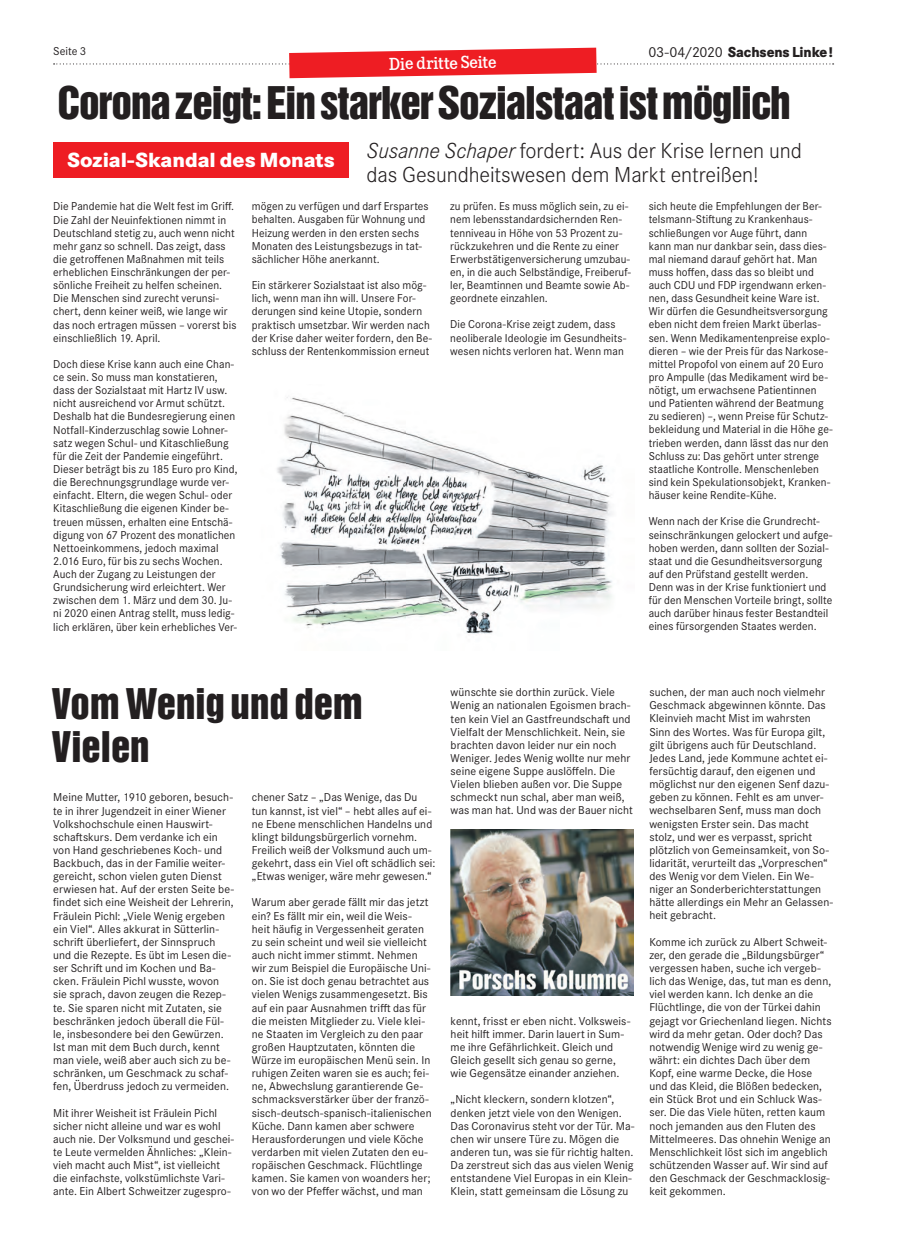
<style>
.page{position:relative;width:904px;height:1241px;background:#fff}
.page>*{position:absolute;margin:0;border:0;box-sizing:border-box;transform-origin:0 0}
.t1{font:41.25px "Helvetica Inserat";letter-spacing:-.03em;color:#231f20}
.t2{font:38.75px/43.8px "Helvetica Inserat";letter-spacing:-.005em;color:#231f20}
.t3{font:300 22.5px/23.8px "Corporate S Pro";letter-spacing:-.005em;color:#231f20}
.t4{font:800 21.25px "Corporate S Pro";letter-spacing:-.005em;color:#fff}
.t5{font:600 18.12px "Corporate E Pro";color:#fff}
.t6{font:800 15px "Corporate S Pro";letter-spacing:-.01em;color:#231f20;scale:.92 1}
.t7{font:11.88px/13.1px "Corporate S Pro";letter-spacing:.005em;color:#231f20}
.s1{font-weight:400}
.s2{font-style:italic}
</style>
<div class="page">
<img style="left:450px;top:829px;width:184px;height:166px">
<img style="left:277px;top:397px;width:335px;height:237px">
<div style="left:53px;top:142px;width:296px;height:36px;background:#ee1d23"></div>
<svg style="left:54px;top:48px;width:779px;height:30px"></svg>
<p class="t7" style="left:53px;top:43px;width:35px">Seite 3</p>
<p class="t6" style="left:648px;top:40px;width:202px"><span class="s1">03-04/2020</span> Sachsens Linke!</p>
<p class="t5" style="left:389px;top:51px;width:109px;rotate:-1deg">Die dritte Seite</p>
<p class="t1" style="left:57px;top:78px;width:735px">Corona zeigt: Ein starker Sozialstaat ist möglich</p>
<p class="t3" style="left:366px;top:138px;width:437px"><span class="s2">Susanne Schaper</span> fordert: Aus der Krise lernen und das Gesundheitswesen dem Markt entreißen!</p>
<p class="t4" style="left:67px;top:143px;width:269px">Sozial-Skandal des Monats</p>
<p class="t7" style="left:53px;top:199px;width:185px">Die Pandemie hat die Welt fest im Griff.<br>Die Zahl der Neuinfektionen nimmt in Deutschland stetig zu, auch wenn nicht mehr ganz so schnell. Das zeigt, dass die getroffenen Maßnahmen mit teils erheblichen Einschränkungen der per&shy;sönliche Freiheit zu helfen scheinen.<br>Die Menschen sind zurecht verunsi&shy;chert, denn keiner weiß, wie lange wir das noch ertragen müssen – vorerst bis einschließlich 19. April.</p>
<p class="t7" style="left:53px;top:356px;width:186px">Doch diese Krise kann auch eine Chan&shy;ce sein. So muss man konstatieren, dass der Sozialstaat mit Hartz IV usw. nicht ausreichend vor Armut schützt.<br>Deshalb hat die Bundesregierung einen Notfall-Kinderzuschlag sowie Lohner&shy;satz wegen Schul- und Kitaschließung für die Zeit der Pandemie eingeführt.<br>Dieser beträgt bis zu 185 Euro pro Kind, die Berechnungsgrundlage wurde ver&shy;einfacht. Eltern, die wegen Schul- oder Kitaschließung die eigenen Kinder be&shy;treuen müssen, erhalten eine Entschä&shy;digung von 67 Prozent des monatlichen Nettoeinkommens, jedoch maximal 2.016 Euro, für bis zu sechs Wochen.<br>Auch der Zugang zu Leistungen der Grundsicherung wird erleichtert. Wer zwischen dem 1. März und dem 30. Ju&shy;ni 2020 einen Antrag stellt, muss ledig&shy;lich erklären, über kein erhebliches Ver-</p>
<p class="t7" style="left:252px;top:199px;width:178px">mögen zu verfügen und darf Erspartes behalten. Ausgaben für Wohnung und Heizung werden in den ersten sechs Monaten des Leistungsbezugs in tat&shy;sächlicher Höhe anerkannt.</p>
<p class="t7" style="left:252px;top:278px;width:182px">Ein stärkerer Sozialstaat ist also mög&shy;lich, wenn man ihn will. Unsere For&shy;derungen sind keine Utopie, sondern praktisch umsetzbar. Wir werden nach der Krise daher weiter fordern, den Be&shy;schluss der Rentenkommission erneut</p>
<p class="t7" style="left:450px;top:199px;width:182px">zu prüfen. Es muss möglich sein, zu ei&shy;nem lebensstandardsichernden Ren&shy;tenniveau in Höhe von 53 Prozent zu&shy;rückzukehren und die Rente zu einer Erwerbstätigenversicherung umzubau&shy;en, in die auch Selbständige, Freiberuf&shy;ler, Beamtinnen und Beamte sowie Ab&shy;geordnete einzahlen.</p>
<p class="t7" style="left:450px;top:317px;width:177px">Die Corona-Krise zeigt zudem, dass neoliberale Ideologie im Gesundheits&shy;wesen nichts verloren hat. Wenn man</p>
<p class="t7" style="left:648px;top:199px;width:185px">sich heute die Empfehlungen der Ber&shy;telsmann-Stiftung zu Krankenhaus&shy;schließungen vor Auge führt, dann kann man nur dankbar sein, dass dies&shy;mal niemand darauf gehört hat. Man muss hoffen, dass das so bleibt und auch CDU und FDP irgendwann erken&shy;nen, dass Gesundheit keine Ware ist.<br>Wir dürfen die Gesundheitsversorgung eben nicht dem freien Markt überlas&shy;sen. Wenn Medikamentenpreise explo&shy;dieren – wie der Preis für das Narkose&shy;mittel Propofol von einem auf 20 Euro pro Ampulle (das Medikament wird be&shy;nötigt, um erwachsene Patientinnen und Patienten während der Beatmung zu sedieren) –, wenn Preise für Schutz&shy;bekleidung und Material in die Höhe ge&shy;trieben werden, dann lässt das nur den Schluss zu: Das gehört unter strenge staatliche Kontrolle. Menschenleben sind kein Spekulationsobjekt, Kranken&shy;häuser keine Rendite-Kühe.</p>
<p class="t7" style="left:648px;top:514px;width:185px">Wenn nach der Krise die Grundrecht&shy;seinschränkungen gelockert und aufge&shy;hoben werden, dann sollten der Sozial&shy;staat und die Gesundheitsversorgung auf den Prüfstand gestellt werden.<br>Denn was in der Krise funktioniert und für den Menschen Vorteile bringt, sollte auch darüber hinaus fester Bestandteil eines fürsorgenden Staates werden.</p>
<p class="t2" style="left:52px;top:682px;width:313px">Vom Wenig und dem<br>Vielen</p>
<p class="t7" style="left:53px;top:790px;width:182px">Meine Mutter, 1910 geboren, besuch&shy;te in ihrer Jugendzeit in einer Wiener Volkshochschule einen Hauswirt&shy;schaftskurs. Dem verdanke ich ein von Hand geschriebenes Koch- und Backbuch, das in der Familie weiter&shy;gereicht, schon vielen guten Dienst erwiesen hat. Auf der ersten Seite be&shy;findet sich eine Weisheit der Lehrerin, Fräulein Pichl: „Viele Wenig ergeben ein Viel“. Alles akkurat in Sütterlin&shy;schrift überliefert, der Sinnspruch und die Rezepte. Es übt im Lesen die&shy;ser Schrift und im Kochen und Ba&shy;cken. Fräulein Pichl wusste, wovon sie sprach, davon zeugen die Rezep&shy;te. Sie sparen nicht mit Zutaten, sie beschränken jedoch überall die Fül&shy;le, insbesondere bei den Gewürzen.<br>Ist man mit dem Buch durch, kennt man viele, weiß aber auch sich zu be&shy;schränken, um Geschmack zu schaf&shy;fen, Überdruss jedoch zu vermeiden.</p>
<p class="t7" style="left:53px;top:1105px;width:182px">Mit ihrer Weisheit ist Fräulein Pichl sicher nicht alleine und war es wohl auch nie. Der Volksmund und geschei&shy;te Leute vermelden Ähnliches: „Klein&shy;vieh macht auch Mist“, ist vielleicht die einfachste, volkstümlichste Vari&shy;ante. Ein Albert Schweitzer zugespro-</p>
<p class="t7" style="left:252px;top:790px;width:185px">chener Satz – „Das Wenige, das Du tun kannst, ist viel“ – hebt alles auf ei&shy;ne Ebene menschlichen Handelns und klingt bildungsbürgerlich vornehm.<br>Freilich weiß der Volksmund auch um&shy;gekehrt, dass ein Viel oft schädlich sei: „Etwas weniger, wäre mehr gewesen.“</p>
<p class="t7" style="left:252px;top:895px;width:181px">Warum aber gerade fällt mir das jetzt ein? Es fällt mir ein, weil die Weis&shy;heit häufig in Vergessenheit geraten zu sein scheint und weil sie vielleicht auch nicht immer stimmt. Nehmen wir zum Beispiel die Europäische Uni&shy;on. Sie ist doch genau betrachtet aus vielen Wenigs zusammengesetzt. Bis auf ein paar Ausnahmen trifft das für die meisten Mitglieder zu. Viele klei&shy;ne Staaten im Vergleich zu den paar großen Hauptzutaten, könnten die Würze im europäischen Menü sein. In ruhigen Zeiten waren sie es auch; fei&shy;ne, Abwechslung garantierende Ge&shy;schmacksverstärker über der franzö&shy;sisch-deutsch-spanisch-italienischen Küche. Dann kamen aber schwere Herausforderungen und viele Köche verdarben mit vielen Zutaten den eu&shy;ropäischen Geschmack. Flüchtlinge kamen. Sie kamen von woanders her; von wo der Pfeffer wächst, und man</p>
<p class="t7" style="left:450px;top:684px;width:184px">wünschte sie dorthin zurück. Viele Wenig an nationalen Egoismen brach&shy;ten kein Viel an Gastfreundschaft und Vielfalt der Menschlichkeit. Nein, sie brachten davon leider nur ein noch Weniger. Jedes Wenig wollte nur mehr seine eigene Suppe auslöffeln. Die Vielen blieben außen vor. Die Suppe schmeckt nun schal, aber man weiß, was man hat. Und was der Bauer nicht</p>
<p class="t7" style="left:450px;top:1013px;width:181px">kennt, frisst er eben nicht. Volksweis&shy;heit hilft immer. Darin lauert in Sum&shy;me ihre Gefährlichkeit. Gleich und Gleich gesellt sich genau so gerne, wie Gegensätze einander anziehen.</p>
<p class="t7" style="left:450px;top:1091px;width:185px">„Nicht kleckern, sondern klotzen“, denken jetzt viele von den Wenigen.<br>Das Coronavirus steht vor der Tür. Ma&shy;chen wir unsere Türe zu. Mögen die anderen tun, was sie für richtig halten.<br>Da zerstreut sich das aus vielen Wenig entstandene Viel Europas in ein Klein-Klein, statt gemeinsam die Lösung zu</p>
<p class="t7" style="left:649px;top:684px;width:185px">suchen, der man auch noch vielmehr Geschmack abgewinnen könnte. Das Kleinvieh macht Mist im wahrsten Sinn des Wortes. Was für Europa gilt, gilt übrigens auch für Deutschland.<br>Jedes Land, jede Kommune achtet ei&shy;fersüchtig darauf, den eigenen und möglichst nur den eigenen Senf dazu&shy;geben zu können. Fehlt es am unver&shy;wechselbaren Senf, muss man doch wenigsten Erster sein. Das macht stolz, und wer es verpasst, spricht plötzlich von Gemeinsamkeit, von So&shy;lidarität, verurteilt das „Vorpreschen“ des Wenig vor dem Vielen. Ein We&shy;niger an Sonderberichterstattungen hätte allerdings ein Mehr an Gelassen&shy;heit gebracht.</p>
<p class="t7" style="left:649px;top:934px;width:184px">Komme ich zurück zu Albert Schweit&shy;zer, den gerade die „Bildungsbürger“ vergessen haben, suche ich vergeb&shy;lich das Wenige, das, tut man es denn, viel werden kann. Ich denke an die Flüchtlinge, die von der Türkei dahin gejagt vor Griechenland liegen. Nichts wird da mehr getan. Oder doch? Das notwendig Wenige wird zu wenig ge&shy;währt: ein dichtes Dach über dem Kopf, eine warme Decke, die Hose und das Kleid, die Blößen bedecken, ein Stück Brot und ein Schluck Was&shy;ser. Die das Viele hüten, retten kaum noch jemanden aus den Fluten des Mittelmeeres. Das ohnehin Wenige an Menschlichkeit löst sich im angeblich schützenden Wasser auf. Wir sind auf den Geschmack der Geschmacklosig&shy;keit gekommen.</p>
</div>
